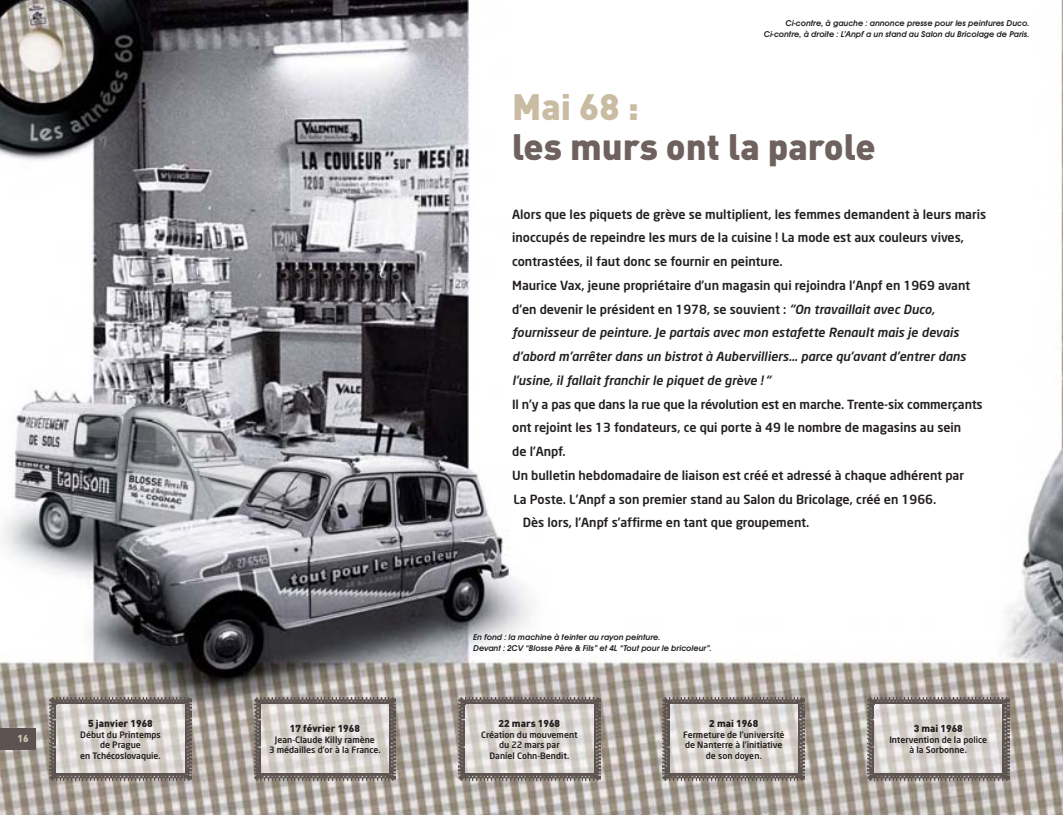
<style>
.page{position:relative;width:1063px;height:815px;background:#fff}
.page>*{position:absolute;margin:0;border:0;box-sizing:border-box;transform-origin:0 0}
.t1{font:900 36.25px "DIN";color:#6e615e}
.t2{font:900 36.25px "DIN";color:#c9bca2}
.t3{font:500 12.5px/23.8px "Neo Sans";color:#231f20}
.t4{font:900 10px "DIN";color:#231f20}
.t5{font:900 10px "DIN";color:#d2c7b2}
.t6{font:500 8.75px/10.5px "Neo Sans";color:#231f20;text-align:center}
.t7{font:italic 600 8.75px/11.2px "Avant Garde Gothic Itc T";color:#231f20}
.s1{font-style:italic}
</style>
<div class="page">
<img style="left:0;top:0;width:1063px;height:815px">
<img style="left:50px;top:704px;width:141px;height:69px">
<svg style="left:50px;top:697px;width:141px;height:7px"></svg>
<svg style="left:50px;top:773px;width:141px;height:7px"></svg>
<img style="left:254px;top:704px;width:142px;height:69px">
<svg style="left:254px;top:697px;width:142px;height:7px"></svg>
<svg style="left:254px;top:773px;width:142px;height:7px"></svg>
<img style="left:458px;top:704px;width:142px;height:69px">
<svg style="left:458px;top:697px;width:142px;height:7px"></svg>
<svg style="left:458px;top:773px;width:142px;height:7px"></svg>
<img style="left:663px;top:704px;width:142px;height:69px">
<svg style="left:663px;top:697px;width:142px;height:7px"></svg>
<svg style="left:663px;top:773px;width:142px;height:7px"></svg>
<img style="left:867px;top:704px;width:142px;height:69px">
<svg style="left:867px;top:697px;width:142px;height:7px"></svg>
<svg style="left:867px;top:773px;width:142px;height:7px"></svg>
<div style="left:0;top:728px;width:35px;height:21px;background:#5d5350"></div>
<p class="t5" style="left:17px;top:735px;width:13px">16</p>
<p class="t4" style="left:88px;top:719px;width:66px">5 janvier 1968</p>
<p class="t6" style="left:80px;top:730px;width:82px">Début du Printemps de Prague<br>en Tchécoslovaquie.</p>
<p class="t4" style="left:290px;top:725px;width:71px">17 février 1968</p>
<p class="t6" style="left:269px;top:735px;width:113px">Jean-Claude Killy ramène<br>3 médailles d’or à la France.</p>
<p class="t7" style="left:764px;top:18px;width:267px;text-align:right">Ci-contre, à gauche : annonce presse pour les peintures Duco.<br>Ci-contre, à droite : L’Anpf a un stand au Salon du Bricolage de Paris.</p>
<h1 class="t2" style="left:512px;top:94px;width:128px">Mai 68 :</h1>
<h1 class="t1" style="left:512px;top:134px;width:365px">les murs ont la parole</h1>
<p class="t3" style="left:512px;top:203px;width:476px">Alors que les piquets de grève se multiplient, les femmes demandent à leurs maris inoccupés de repeindre les murs de la cuisine ! La mode est aux couleurs vives, contrastées, il faut donc se fournir en peinture.<br>Maurice Vax, jeune propriétaire d’un magasin qui rejoindra l’Anpf en 1969 avant d’en devenir le président en 1978, se souvient : <span class="s1">“On travaillait avec Duco, fournisseur de peinture. Je partais avec mon estafette Renault mais je devais d’abord m’arrêter dans un bistrot à Aubervilliers… parce qu’avant d’entrer dans l’usine, il fallait franchir le piquet de grève ! “</span></p>
<p class="t3" style="left:512px;top:393px;width:472px">Il n’y a pas que dans la rue que la révolution est en marche. Trente-six commerçants</p>
<p class="t3" style="left:512px;top:417px;width:451px">ont rejoint les 13 fondateurs, ce qui porte à 49 le nombre de magasins au sein</p>
<p class="t3" style="left:512px;top:441px;width:55px">de l’Anpf.</p>
<p class="t3" style="left:512px;top:464px;width:453px">Un bulletin hebdomadaire de liaison est créé et adressé à chaque adhérent par</p>
<p class="t3" style="left:513px;top:488px;width:424px">La Poste. L’Anpf a son premier stand au Salon du Bricolage, créé en 1966.</p>
<p class="t3" style="left:523px;top:512px;width:288px">Dès lors, l’Anpf s’affirme en tant que groupement.</p>
<p class="t7" style="left:473px;top:632px;width:240px">En fond : la machine à teinter au rayon peinture.<br>Devant : 2CV “Blosse Père &amp; Fils” et 4L “Tout pour le bricoleur”.</p>
<p class="t4" style="left:499px;top:719px;width:63px">22 mars 1968</p>
<p class="t6" style="left:481px;top:730px;width:98px">Création du mouvement du 22 mars par<br>Daniel Cohn-Bendit.</p>
<p class="t4" style="left:709px;top:719px;width:51px">2 mai 1968</p>
<p class="t6" style="left:683px;top:730px;width:103px">Fermeture de l’université de Nanterre à l’initiative de son doyen.</p>
<p class="t4" style="left:914px;top:725px;width:51px">3 mai 1968</p>
<p class="t6" style="left:889px;top:735px;width:99px">Intervention de la police à la Sorbonne.</p>
</div>
